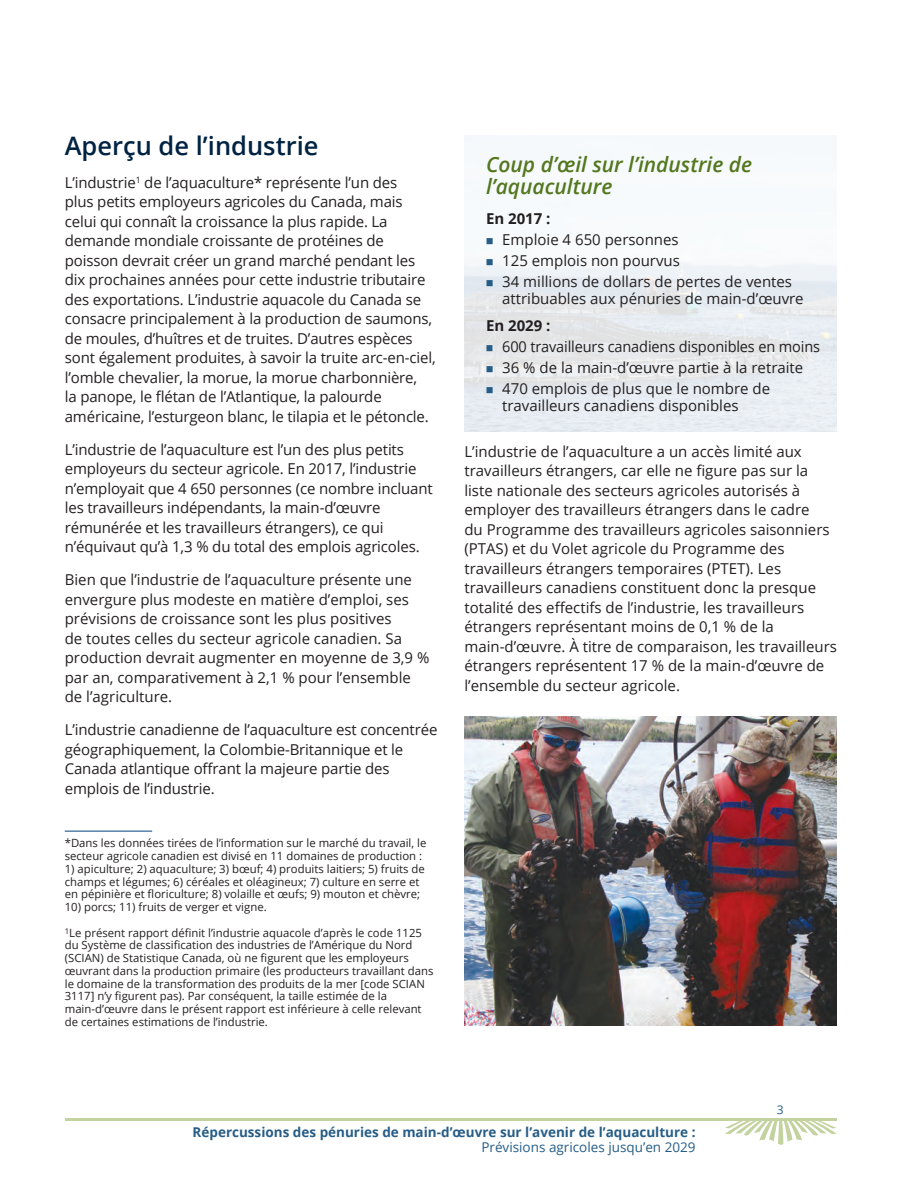
<style>
.page{position:relative;width:918px;height:1188px;background:#fff}
.page>*{position:absolute;margin:0;border:0;box-sizing:border-box;transform-origin:0 0}
.t1{font:600 25.5px "Open Sans";color:#002343}
.t2{font:italic 600 21px/22.5px "Open Sans";color:#53771d}
.t3{font:15px/19.5px "Open Sans";letter-spacing:-.01em;color:#231f20}
.t4{font:700 15px "Open Sans";color:#231f20}
.t5{font:700 13.5px "Open Sans";color:#265d87}
.t6{font:13.5px "Open Sans";color:#265d87}
.t7{font:12px "Open Sans";color:#265d87}
.t8{font:11.4px/12.8px "Open Sans";color:#231f20}
</style>
<div class="page">
<svg style="left:725px;top:1121px;width:112px;height:24px"></svg>
<hr style="left:65px;top:1118px;width:772px;height:3px;background:#c3d3a0">
<img style="left:464px;top:716px;width:373px;height:310px">
<img style="left:464px;top:135px;width:373px;height:297px">
<hr style="left:65px;top:831px;width:87px;height:1px;background:#00447b">
<svg style="left:487px;top:238px;width:17px;height:8px"></svg>
<svg style="left:487px;top:259px;width:17px;height:8px"></svg>
<svg style="left:487px;top:280px;width:17px;height:8px"></svg>
<svg style="left:487px;top:345px;width:17px;height:8px"></svg>
<svg style="left:487px;top:366px;width:17px;height:8px"></svg>
<svg style="left:487px;top:387px;width:17px;height:8px"></svg>
<h1 class="t1" style="left:65px;top:128px;width:255px">Aperçu de l’industrie</h1>
<p class="t3" style="left:65px;top:172px;width:373px">L’industrie<sup>1</sup> de l’aquaculture* représente l’un des<br>plus petits employeurs agricoles du Canada, mais celui qui connaît la croissance la plus rapide. La demande mondiale croissante de protéines de poisson devrait créer un grand marché pendant les dix prochaines années pour cette industrie tributaire des exportations. L’industrie aquacole du Canada se consacre principalement à la production de saumons, de moules, d’huîtres et de truites. D’autres espèces sont également produites, à savoir la truite arc-en-ciel, l’omble chevalier, la morue, la morue charbonnière,<br>la panope, le flétan de l’Atlantique, la palourde américaine, l’esturgeon blanc, le tilapia et le pétoncle.</p>
<p class="t3" style="left:65px;top:439px;width:369px">L’industrie de l’aquaculture est l’un des plus petits employeurs du secteur agricole. En 2017, l’industrie n’employait que 4 650 personnes (ce nombre incluant les travailleurs indépendants, la main-d’œuvre rémunérée et les travailleurs étrangers), ce qui n’équivaut qu’à 1,3 % du total des emplois agricoles.</p>
<p class="t3" style="left:65px;top:569px;width:366px">Bien que l’industrie de l’aquaculture présente une envergure plus modeste en matière d’emploi, ses prévisions de croissance sont les plus positives<br>de toutes celles du secteur agricole canadien. Sa production devrait augmenter en moyenne de 3,9 % par an, comparativement à 2,1 % pour l’ensemble de l’agriculture.</p>
<p class="t3" style="left:65px;top:719px;width:374px">L’industrie canadienne de l’aquaculture est concentrée géographiquement, la Colombie-Britannique et le Canada atlantique offrant la majeure partie des emplois de l’industrie.</p>
<p class="t8" style="left:65px;top:837px;width:363px">*Dans les données tirées de l’information sur le marché du travail, le secteur agricole canadien est divisé en 11 domaines de production :</p>
<p class="t8" style="left:65px;top:862px;width:362px">1) apiculture; 2) aquaculture; 3) bœuf; 4) produits laitiers; 5) fruits de champs et légumes; 6) céréales et oléagineux; 7) culture en serre et en pépinière et floriculture; 8) volaille et œufs; 9) mouton et chèvre;</p>
<p class="t8" style="left:65px;top:900px;width:203px">10) porcs; 11) fruits de verger et vigne.</p>
<p class="t8" style="left:65px;top:926px;width:370px"><sup>1</sup>Le présent rapport définit l’industrie aquacole d’après le code 1125 du Système de classification des industries de l’Amérique du Nord (SCIAN) de Statistique Canada, où ne figurent que les employeurs œuvrant dans la production primaire (les producteurs travaillant dans le domaine de la transformation des produits de la mer [code SCIAN 3117] n’y figurent pas). Par conséquent, la taille estimée de la main-d’œuvre dans le présent rapport est inférieure à celle relevant de certaines estimations de l’industrie.</p>
<h2 class="t2" style="left:486px;top:153px;width:268px">Coup d’œil sur l’industrie de l’aquaculture</h2>
<p class="t4" style="left:486px;top:208px;width:66px">En 2017 :</p>
<p class="t3" style="left:502px;top:229px;width:291px;line-height:21px">Emploie 4 650 personnes<br>125 emplois non pourvus<br>34 millions de dollars de pertes de ventes</p>
<p class="t3" style="left:502px;top:288px;width:303px">attribuables aux pénuries de main-d’œuvre</p>
<p class="t4" style="left:486px;top:315px;width:66px">En 2029 :</p>
<p class="t3" style="left:502px;top:336px;width:319px;line-height:21px">600 travailleurs canadiens disponibles en moins<br>36 % de la main-d’œuvre partie à la retraite<br>470 emplois de plus que le nombre de</p>
<p class="t3" style="left:502px;top:395px;width:238px">travailleurs canadiens disponibles</p>
<p class="t3" style="left:464px;top:441px;width:374px">L’industrie de l’aquaculture a un accès limité aux travailleurs étrangers, car elle ne figure pas sur la liste nationale des secteurs agricoles autorisés à employer des travailleurs étrangers dans le cadre<br>du Programme des travailleurs agricoles saisonniers (PTAS) et du Volet agricole du Programme des travailleurs étrangers temporaires (PTET). Les travailleurs canadiens constituent donc la presque totalité des effectifs de l’industrie, les travailleurs étrangers représentant moins de 0,1 % de la main-d’œuvre. À titre de comparaison, les travailleurs étrangers représentent 17 % de la main-d’œuvre de l’ensemble du secteur agricole.</p>
<p class="t7" style="left:777px;top:1102px;width:8px">3</p>
<p class="t5" style="left:193px;top:1123px;width:505px">Répercussions des pénuries de main-d’œuvre sur l’avenir de l’aquaculture :</p>
<p class="t6" style="left:481px;top:1138px;width:216px">Prévisions agricoles jusqu’en 2029</p>
</div>
